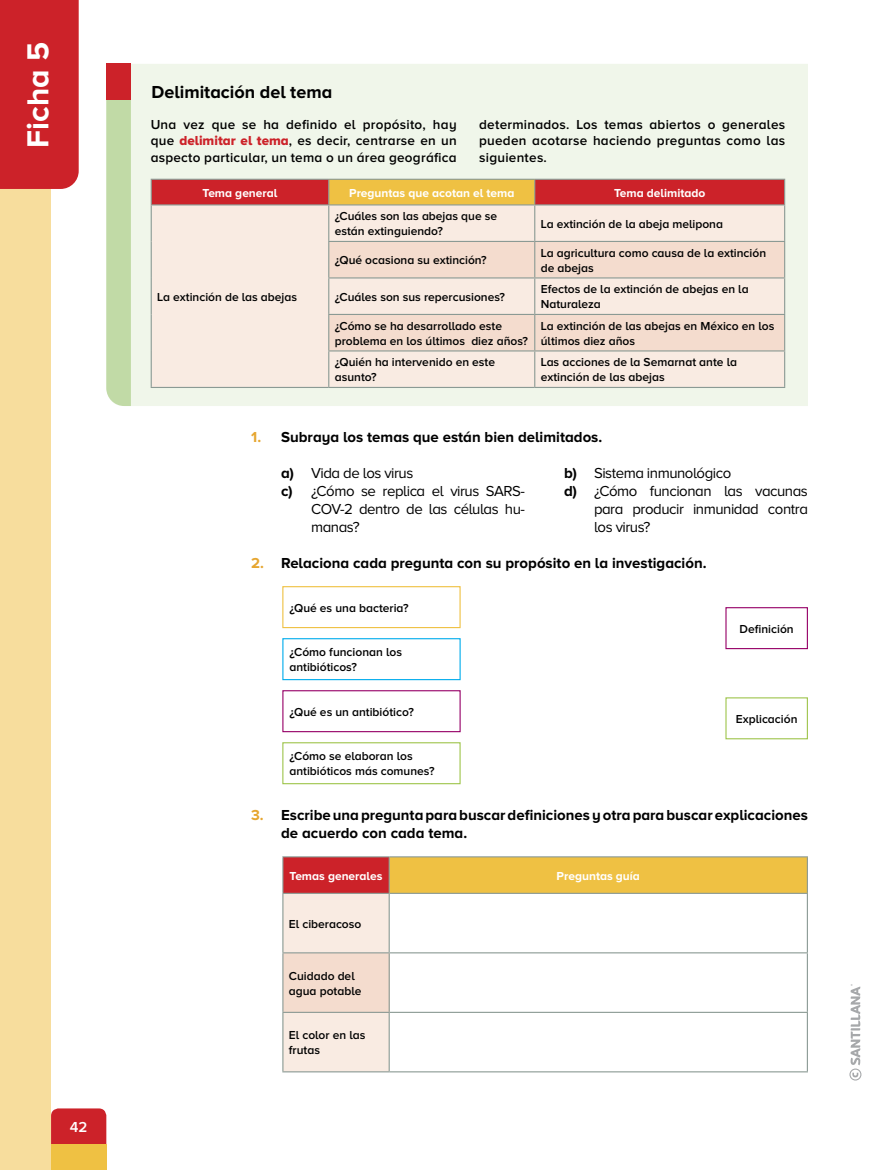
<style>
.page{position:relative;width:893px;height:1170px;background:#fff}
.page>*{position:absolute;margin:0;border:0;box-sizing:border-box;transform-origin:0 0}
.t1{font:700 31.5px "Proxima Nova A";color:#fff}
.t2{font:700 18px "Proxima Nova A";color:#000}
.t3{font:700 15px/18px "Proxima Nova A";color:#000}
.t4{font:15px "Proxima Nova A";letter-spacing:-.03em;color:#000}
.t5{font:600 15px "Proxima Nova A";color:#fff}
.t6{font:600 13.5px/16.5px "Proxima Nova A";letter-spacing:.02em;color:#000;text-align:justify}
.t7{font:600 12px/15px "Proxima Nova A";color:#000}
.t8{font:700 12px "Proxima Nova A";color:#fff}
.s1{font-family:"Proxima Nova A Extrabld";font-weight:400;color:#cc2229}
.s2{color:#e6a630}
.s3{font-weight:700}
</style>
<div class="page">
<div style="left:0;top:172px;width:51px;height:997px;background:#f7dd9d"></div>
<div style="left:0;top:0;width:79px;height:189px;background:#cc2229"></div>
<div style="left:51px;top:1108px;width:55px;height:36px;background:#cc2229"></div>
<div style="left:51px;top:1144px;width:55px;height:25px;background:#efc143"></div>
<div style="left:131px;top:64px;width:677px;height:342px;background:#f0f6ea"></div>
<div style="left:106px;top:100px;width:25px;height:306px;background:#c1daa6"></div>
<div style="left:106px;top:64px;width:25px;height:36px;background:#cc2229"></div>
<div style="left:152px;top:205px;width:632px;height:182px;background:#f9ebe2"></div>
<svg style="left:329px;top:242px;width:455px;height:108px;background:#f4e0d4"></svg>
<svg style="left:151px;top:179px;width:634px;height:25px;background:#d45835"></svg>
<hr style="left:151px;top:204px;width:178px;height:1px;background:#8b9a94">
<hr style="left:151px;top:205px;width:1px;height:36px;background:#8b9a94">
<hr style="left:329px;top:204px;width:206px;height:1px;background:#8b9a94">
<hr style="left:328px;top:205px;width:1px;height:36px;background:#8b9a94">
<hr style="left:535px;top:204px;width:250px;height:1px;background:#8b9a94">
<hr style="left:534px;top:205px;width:1px;height:36px;background:#8b9a94">
<hr style="left:784px;top:205px;width:1px;height:36px;background:#8b9a94">
<hr style="left:151px;top:241px;width:1px;height:37px;background:#8b9a94">
<hr style="left:328px;top:241px;width:207px;height:1px;background:#8b9a94">
<hr style="left:328px;top:242px;width:1px;height:35px;background:#8b9a94">
<hr style="left:535px;top:241px;width:250px;height:1px;background:#8b9a94">
<hr style="left:534px;top:242px;width:1px;height:35px;background:#8b9a94">
<hr style="left:784px;top:242px;width:1px;height:35px;background:#8b9a94">
<hr style="left:151px;top:278px;width:1px;height:36px;background:#8b9a94">
<hr style="left:328px;top:277px;width:207px;height:1px;background:#8b9a94">
<hr style="left:328px;top:278px;width:1px;height:36px;background:#8b9a94">
<hr style="left:535px;top:277px;width:250px;height:1px;background:#8b9a94">
<hr style="left:534px;top:278px;width:1px;height:36px;background:#8b9a94">
<hr style="left:784px;top:278px;width:1px;height:36px;background:#8b9a94">
<hr style="left:151px;top:314px;width:1px;height:37px;background:#8b9a94">
<hr style="left:328px;top:314px;width:207px;height:1px;background:#8b9a94">
<hr style="left:328px;top:315px;width:1px;height:35px;background:#8b9a94">
<hr style="left:535px;top:314px;width:250px;height:1px;background:#8b9a94">
<hr style="left:534px;top:315px;width:1px;height:35px;background:#8b9a94">
<hr style="left:784px;top:315px;width:1px;height:35px;background:#8b9a94">
<hr style="left:151px;top:351px;width:1px;height:36px;background:#8b9a94">
<hr style="left:328px;top:350px;width:207px;height:1px;background:#8b9a94">
<hr style="left:328px;top:351px;width:1px;height:36px;background:#8b9a94">
<hr style="left:535px;top:350px;width:250px;height:1px;background:#8b9a94">
<hr style="left:534px;top:351px;width:1px;height:36px;background:#8b9a94">
<hr style="left:784px;top:351px;width:1px;height:36px;background:#8b9a94">
<hr style="left:151px;top:387px;width:178px;height:1px;background:#8b9a94">
<hr style="left:329px;top:387px;width:206px;height:1px;background:#8b9a94">
<hr style="left:535px;top:387px;width:250px;height:1px;background:#8b9a94">
<div style="left:282px;top:586px;width:179px;height:42px;border:1px solid #efc143"></div>
<div style="left:282px;top:742px;width:179px;height:42px;border:1px solid #9fc54d"></div>
<div style="left:725px;top:697px;width:83px;height:42px;border:1px solid #9fc54d"></div>
<div style="left:282px;top:638px;width:179px;height:42px;border:1px solid #00acec"></div>
<div style="left:282px;top:690px;width:179px;height:42px;border:1px solid #960067"></div>
<div style="left:725px;top:607px;width:83px;height:42px;border:1px solid #960067"></div>
<div style="left:283px;top:856px;width:106px;height:37px;background:#cc2229"></div>
<div style="left:389px;top:856px;width:418px;height:37px;background:#efc143"></div>
<div style="left:283px;top:893px;width:106px;height:178px;background:#f9ebe2"></div>
<svg style="left:390px;top:893px;width:417px;height:178px"></svg>
<div style="left:283px;top:952px;width:106px;height:60px;background:#f4dcce"></div>
<hr style="left:282px;top:892px;width:107px;height:1px;background:#8b9a94">
<hr style="left:282px;top:893px;width:1px;height:59px;background:#8b9a94">
<hr style="left:389px;top:893px;width:1px;height:59px;background:#8b9a94">
<hr style="left:282px;top:952px;width:107px;height:1px;background:#8b9a94">
<hr style="left:282px;top:953px;width:1px;height:58px;background:#8b9a94">
<hr style="left:389px;top:953px;width:1px;height:58px;background:#8b9a94">
<hr style="left:282px;top:1011px;width:107px;height:1px;background:#8b9a94">
<hr style="left:282px;top:1012px;width:1px;height:59px;background:#8b9a94">
<hr style="left:389px;top:1012px;width:1px;height:59px;background:#8b9a94">
<hr style="left:282px;top:1071px;width:107px;height:1px;background:#8b9a94">
<hr style="left:807px;top:893px;width:1px;height:59px;background:#8b9a94">
<hr style="left:389px;top:952px;width:419px;height:1px;background:#8b9a94">
<hr style="left:807px;top:953px;width:1px;height:58px;background:#8b9a94">
<hr style="left:389px;top:1011px;width:419px;height:1px;background:#8b9a94">
<hr style="left:807px;top:1012px;width:1px;height:59px;background:#8b9a94">
<hr style="left:389px;top:1071px;width:419px;height:1px;background:#8b9a94">
<hr style="left:282px;top:856px;width:107px;height:1px;background:#8b9a94">
<hr style="left:282px;top:857px;width:1px;height:35px;background:#8b9a94">
<hr style="left:389px;top:856px;width:419px;height:1px;background:#8b9a94">
<hr style="left:389px;top:857px;width:1px;height:35px;background:#8b9a94">
<hr style="left:389px;top:892px;width:419px;height:1px;background:#8b9a94">
<hr style="left:807px;top:857px;width:1px;height:35px;background:#8b9a94">
<svg style="left:849px;top:984px;width:12px;height:96px"></svg>
<h1 class="t1" style="left:20px;top:148px;width:107px;rotate:-90deg">Ficha 5</h1>
<p class="t5" style="left:70px;top:1118px;width:19px">42</p>
<h2 class="t2" style="left:152px;top:82px;width:182px">Delimitación del tema</h2>
<p class="t6" style="left:151px;top:115px;width:308px">Una vez que se ha definido el propósito, hay que <span class="s1">delimitar el tema</span>, es decir, centrarse en un aspecto particular, un tema o un área geográfica</p>
<p class="t6" style="left:479px;top:115px;width:307px">determinados. Los temas abiertos o generales pueden acotarse haciendo preguntas como las siguientes.</p>
<p class="t8" style="left:203px;top:186px;width:76px">Tema general</p>
<p class="t8" style="left:349px;top:186px;width:167px">Preguntas que acotan el tema</p>
<p class="t8" style="left:614px;top:186px;width:93px">Tema delimitado</p>
<p class="t7" style="left:157px;top:289px;width:141px">La extinción de las abejas</p>
<p class="t7" style="left:335px;top:209px;width:164px">¿Cuáles son las abejas que se están extinguiendo?</p>
<p class="t7" style="left:541px;top:216px;width:184px">La extinción de la abeja melipona</p>
<p class="t7" style="left:335px;top:253px;width:154px">¿Qué ocasiona su extinción?</p>
<p class="t7" style="left:541px;top:245px;width:227px">La agricultura como causa de la extinción de abejas</p>
<p class="t7" style="left:335px;top:289px;width:172px">¿Cuáles son sus repercusiones?</p>
<p class="t7" style="left:541px;top:282px;width:209px">Efectos de la extinción de abejas en la<br>Naturaleza</p>
<p class="t7" style="left:335px;top:318px;width:195px">¿Cómo se ha desarrollado este problema en los últimos diez años?</p>
<p class="t7" style="left:541px;top:318px;width:235px">La extinción de las abejas en México en los últimos diez años</p>
<p class="t7" style="left:335px;top:355px;width:162px">¿Quién ha intervenido en este asunto?</p>
<p class="t7" style="left:541px;top:355px;width:198px">Las acciones de la Semarnat ante la extinción de las abejas</p>
<p class="t3" style="left:251px;top:428px;width:353px"><span class="s2">1.</span> Subraya los temas que están bien delimitados.</p>
<p class="t4" style="left:281px;top:464px;width:134px"><span class="s3">a)</span> Vida de los virus</p>
<p class="t4" style="left:281px;top:482px;width:245px"><span class="s3">c)</span> ¿Cómo se replica el virus SARS-</p>
<p class="t4" style="left:311px;top:500px;width:215px">COV-2 dentro de las células hu-</p>
<p class="t4" style="left:311px;top:518px;width:50px">manas?</p>
<p class="t4" style="left:564px;top:464px;width:169px"><span class="s3">b)</span> Sistema inmunológico</p>
<p class="t4" style="left:564px;top:482px;width:245px"><span class="s3">d)</span> ¿Cómo funcionan las vacunas</p>
<p class="t4" style="left:594px;top:500px;width:215px">para producir inmunidad contra</p>
<p class="t4" style="left:594px;top:518px;width:58px">los virus?</p>
<p class="t3" style="left:251px;top:554px;width:457px"><span class="s2">2.</span> Relaciona cada pregunta con su propósito en la investigación.</p>
<p class="t7" style="left:289px;top:600px;width:121px">¿Qué es una bacteria?</p>
<p class="t7" style="left:289px;top:644px;width:114px">¿Cómo funcionan los antibióticos?</p>
<p class="t7" style="left:289px;top:704px;width:126px">¿Qué es un antibiótico?</p>
<p class="t7" style="left:289px;top:748px;width:147px">¿Cómo se elaboran los antibióticos más comunes?</p>
<p class="t7" style="left:740px;top:621px;width:56px">Definición</p>
<p class="t7" style="left:736px;top:711px;width:63px">Explicación</p>
<p class="t3" style="left:281px;top:806px;width:528px;text-indent:-30px"><span class="s2">3.</span> Escribe una pregunta para buscar definiciones y otra para buscar explicaciones de acuerdo con cada tema.</p>
<p class="t8" style="left:290px;top:868px;width:95px">Temas generales</p>
<p class="t8" style="left:557px;top:868px;width:85px">Preguntas guía</p>
<p class="t7" style="left:289px;top:916px;width:74px">El ciberacoso</p>
<p class="t7" style="left:289px;top:968px;width:74px">Cuidado del agua potable</p>
<p class="t7" style="left:289px;top:1027px;width:78px">El color en las frutas</p>
</div>
